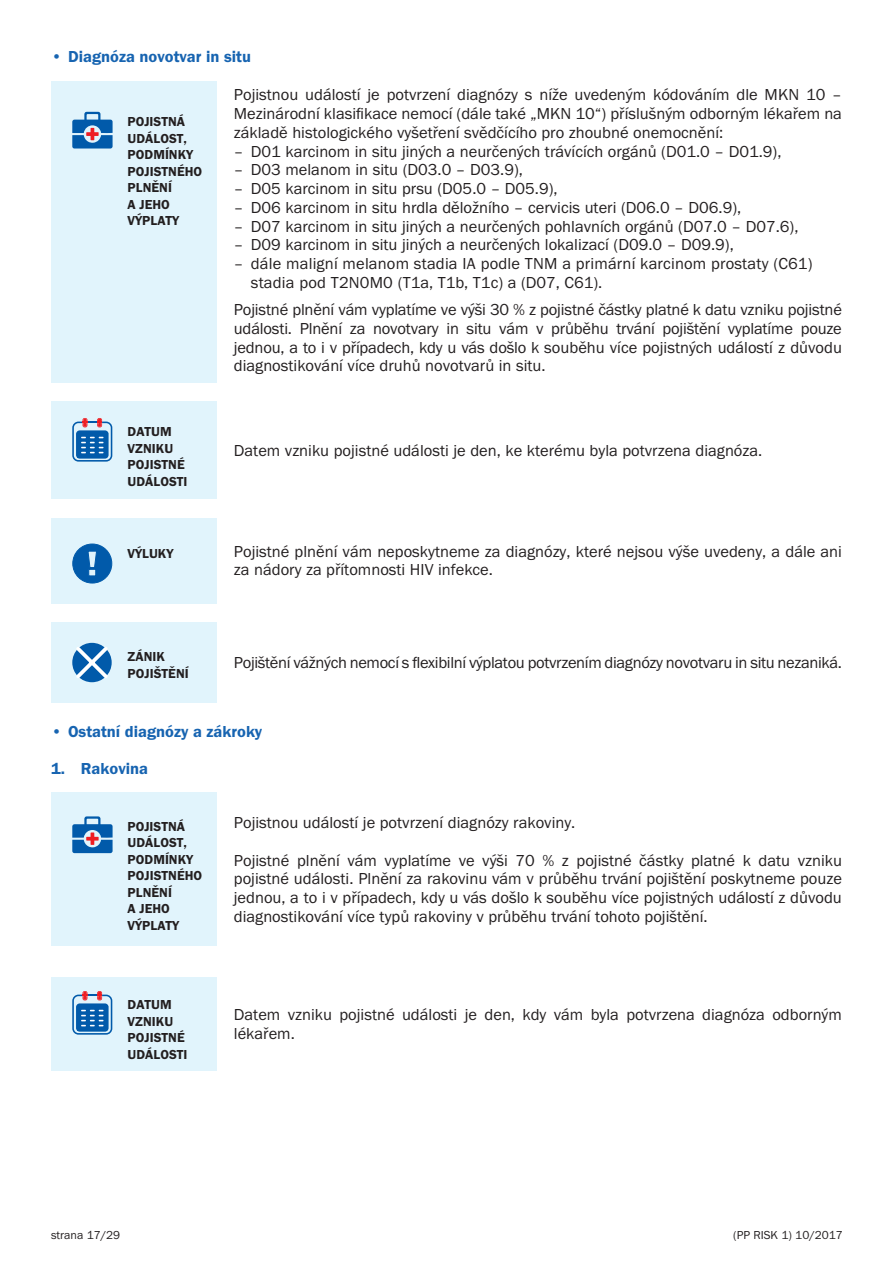
<style>
.page{position:relative;width:893px;height:1263px;background:#fff}
.page>*{position:absolute;margin:0;border:0;box-sizing:border-box;transform-origin:0 0}
.t1{font:16.5px/18.8px "Franklin Got Itc TOT Boo";color:#231f20;text-align:justify}
.t2{font:16.5px "Franklin Got Itc TOT Boo";letter-spacing:-.02em;color:#231f20}
.t3{font:16.5px "Franklin Got Itc TOT Dem";color:#1764b1}
.t4{font:13.5px/16.5px "Franklin Got Itc TOT Dem";letter-spacing:.005em;color:#231f20}
.t5{font:12px "Franklin Got Itc TOT Boo";color:#231f20}
</style>
<div class="page">
<div style="left:51px;top:81px;width:166px;height:302px;background:#e1f4fc"></div>
<svg style="left:72px;top:112px;width:41px;height:37px"></svg>
<div style="left:51px;top:401px;width:166px;height:98px;background:#e1f4fc"></div>
<svg style="left:72px;top:418px;width:40px;height:44px"></svg>
<div style="left:51px;top:518px;width:166px;height:85px;background:#e1f4fc"></div>
<svg style="left:72px;top:543px;width:41px;height:41px"></svg>
<div style="left:51px;top:622px;width:166px;height:81px;background:#e1f4fc"></div>
<svg style="left:72px;top:643px;width:40px;height:39px"></svg>
<svg style="left:73px;top:643px;width:38px;height:39px"></svg>
<div style="left:51px;top:793px;width:166px;height:153px;background:#e1f4fc"></div>
<svg style="left:72px;top:816px;width:41px;height:37px"></svg>
<div style="left:51px;top:977px;width:166px;height:94px;background:#e1f4fc"></div>
<svg style="left:72px;top:991px;width:40px;height:44px"></svg>
<p class="t3" style="left:51px;top:47px;width:202px">• DIAGNÓZA NOVOTVAR IN SITU</p>
<p class="t4" style="left:128px;top:113px;width:25px">POJISTNÁ<br>UDÁL</p>
<p class="t4" style="left:128px;top:130px;width:67px;text-indent:33px">OST,<br>PODM ÍNKY<br>POJISTN</p>
<p class="t4" style="left:177px;top:163px;width:27px">ÉHO</p>
<p class="t4" style="left:128px;top:179px;width:53px">PLNĚNÍ<br>A JEHO<br>VÝPLATY</p>
<p class="t4" style="left:128px;top:423px;width:27px">DATUM<br>VZNIKU<br>POJISTN</p>
<p class="t4" style="left:177px;top:456px;width:9px">É</p>
<p class="t4" style="left:128px;top:473px;width:9px">UDÁL</p>
<p class="t4" style="left:160px;top:473px;width:16px">OSTI</p>
<p class="t1" style="left:234px;top:86px;width:610px">Pojistnou událostí je potvrzení diagnózy s níže uvedeným kódováním dle MKN 10 – Mezinárodní klasifikace nemocí (dále také „MKN 10“) příslušným odborným lékařem na základě histologického vyšetření svědčícího pro zhoubné onemocnění:</p>
<p class="t1" style="left:234px;top:142px;width:549px">– D01 karcinom in situ jiných a neurčených trávících orgánů (D01.0 – D01.9),</p>
<p class="t1" style="left:234px;top:161px;width:291px">– D03 melanom in situ (D03.0 – D03.9),</p>
<p class="t1" style="left:234px;top:179px;width:325px">– D05 karcinom in situ prsu (D05.0 – D05.9),</p>
<p class="t1" style="left:234px;top:198px;width:509px">– D06 karcinom in situ hrdla děložního – cervicis uteri (D06.0 – D06.9),</p>
<p class="t1" style="left:234px;top:217px;width:566px">– D07 karcinom in situ jiných a neurčených pohlavních orgánů (D07.0 – D07.6),</p>
<p class="t1" style="left:234px;top:236px;width:501px">– D09 karcinom in situ jiných a neurčených lokalizací (D09.0 – D09.9),</p>
<p class="t1" style="left:251px;top:254px;width:563px;text-indent:-17px">– dále maligní melanom stadia IA podle TNM a primární karcinom prostaty (C61) stadia pod T2N0M0 (T1a, T1b, T1c) a (D07, C61).</p>
<p class="t1" style="left:234px;top:300px;width:610px">Pojistné plnění vám vyplatíme ve výši 30 % z pojistné částky platné k datu vzniku pojistné události. Plnění za novotvary in situ vám v průběhu trvání pojištění vyplatíme pouze jednou, a to i v případech, kdy u vás došlo k souběhu více pojistných událostí z důvodu diagnostikování více druhů novotvarů in situ.</p>
<p class="t1" style="left:234px;top:441px;width:530px">Datem vzniku pojistné události je den, ke kterému byla potvrzena diagnóza.</p>
<p class="t4" style="left:128px;top:545px;width:47px">VÝLUKY</p>
<p class="t1" style="left:234px;top:542px;width:610px">Pojistné plnění vám neposkytneme za diagnózy, které nejsou výše uvedeny, a dále ani za nádory za přítomnosti HIV infekce.</p>
<p class="t4" style="left:128px;top:649px;width:24px">ZÁNIK<br>POJIŠT</p>
<p class="t4" style="left:168px;top:665px;width:22px">ĚNÍ</p>
<p class="t2" style="left:234px;top:653px;width:610px">Pojištění vážných nemocí s flexibilní výplatou potvrzením diagnózy novotvaru in situ nezaniká.</p>
<p class="t3" style="left:51px;top:722px;width:213px">• OSTATNÍ DIAGNÓZY A ZÁKROKY</p>
<p class="t3" style="left:51px;top:759px;width:99px">1. RAKOVINA</p>
<p class="t4" style="left:128px;top:818px;width:25px">POJISTNÁ<br>UDÁL</p>
<p class="t4" style="left:128px;top:834px;width:67px;text-indent:33px">OST,<br>PODM ÍNKY<br>POJISTN</p>
<p class="t4" style="left:177px;top:867px;width:27px">ÉHO</p>
<p class="t4" style="left:128px;top:884px;width:53px">PLNĚNÍ<br>A JEHO<br>VÝPLATY</p>
<p class="t4" style="left:128px;top:996px;width:27px">DATUM<br>VZNIKU<br>POJISTN</p>
<p class="t4" style="left:177px;top:1029px;width:9px">É</p>
<p class="t4" style="left:128px;top:1046px;width:9px">UDÁL</p>
<p class="t4" style="left:160px;top:1046px;width:16px">OSTI</p>
<p class="t1" style="left:234px;top:813px;width:343px">Pojistnou událostí je potvrzení diagnózy rakoviny.</p>
<p class="t1" style="left:234px;top:851px;width:610px">Pojistné plnění vám vyplatíme ve výši 70 % z pojistné částky platné k datu vzniku pojistné události. Plnění za rakovinu vám v průběhu trvání pojištění poskytneme pouze jednou, a to i v případech, kdy u vás došlo k souběhu více pojistných událostí z důvodu diagnostikování více typů rakoviny v průběhu trvání tohoto pojištění.</p>
<p class="t1" style="left:234px;top:1006px;width:609px">Datem vzniku pojistné události je den, kdy vám byla potvrzena diagnóza odborným lékařem.</p>
<p class="t5" style="left:51px;top:1228px;width:71px">strana 17/29</p>
<p class="t5" style="left:733px;top:1228px;width:111px">(PP RISK 1) 10/2017</p>
</div>
